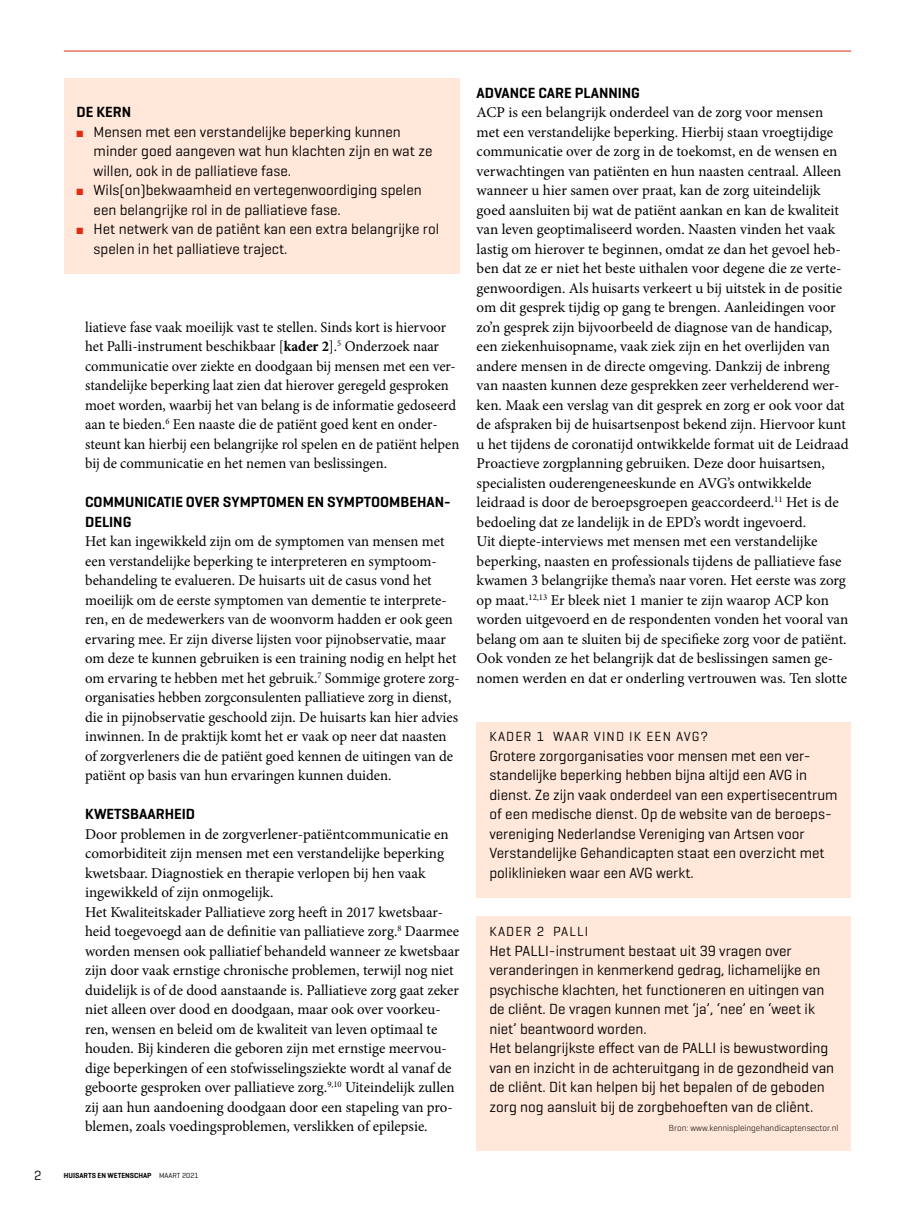
<style>
.page{position:relative;width:915px;height:1212px;background:#fff}
.page>*{position:absolute;margin:0;border:0;box-sizing:border-box;transform-origin:0 0}
.Para_broodtekst{font:15px/19.5px "Minion Pro";color:#000}
.Para_kadertekst{font:15px/19.5px "Geogrotesque";color:#000}
.SectionHeading_1_tus{font:600 15px/19.5px "Geogrotesque";color:#000}
.Box_Heading_kader_ko{font:600 15px "Geogrotesque";color:#000}
.Box_Heading_kader_ko-2{font:13.5px "Geogrotesque";letter-spacing:.08em;color:#000}
.Image_Source_credit{font:300 9px "Geogrotesque";color:#000}
.t1{font:600 7.5px "Geogrotesque";color:#000}
.t2{font:7.5px "Geogrotesque";color:#000}
.s1{color:#df2d14}
.s2{font-weight:700}
.s3{font-weight:400}
</style>
<div class="page">
<hr style="left:64px;top:51px;width:786px;height:1px;background:#df2d14">
<div style="left:64px;top:78px;width:395px;height:195px;background:#ffe7da"></div>
<div style="left:476px;top:722px;width:374px;height:175px;background:#ffe7da"></div>
<div style="left:476px;top:917px;width:374px;height:234px;background:#ffe7da"></div>
<p class="Box_Heading_kader_ko" style="left:77px;top:103px;width:56px">DE KERN</p>
<p class="Para_kadertekst" style="left:94px;top:121px;width:340px;text-indent:-17px"><span class="s1">■</span> Mensen met een verstandelijke beperking kunnen minder goed aangeven wat hun klachten zijn en wat ze willen, ook in de palliatieve fase.</p>
<p class="Para_kadertekst" style="left:94px;top:180px;width:329px;text-indent:-17px"><span class="s1">■</span> Wils(on)bekwaamheid en vertegenwoordiging spelen een belangrijke rol in de palliatieve fase.</p>
<p class="Para_kadertekst" style="left:94px;top:219px;width:347px;text-indent:-17px"><span class="s1">■</span> Het netwerk van de patiënt kan een extra belangrijke rol spelen in het palliatieve traject.</p>
<p class="Para_broodtekst" style="left:85px;top:317px;width:375px">liatieve fase vaak moeilijk vast te stellen. Sinds kort is hiervoor het Palli-instrument beschikbaar [<span class="s2">kader 2</span>].<sup>5</sup> Onderzoek naar communicatie over ziekte en doodgaan bij mensen met een ver&shy;standelijke beperking laat zien dat hierover geregeld gesproken moet worden, waarbij het van belang is de informatie gedoseerd aan te bieden.<sup>6</sup> Een naaste die de patiënt goed kent en onder&shy;steunt kan hierbij een belangrijke rol spelen en de patiënt helpen bij de communicatie en het nemen van beslissingen.</p>
<p class="SectionHeading_1_tus" style="left:85px;top:492px;width:367px">COMMUNICATIE OVER SYMPTOMEN EN SYMPTOOMBEHAN-<br>DELING</p>
<p class="Para_broodtekst" style="left:85px;top:532px;width:374px">Het kan ingewikkeld zijn om de symptomen van mensen met een verstandelijke beperking te interpreteren en symptoom&shy;behandeling te evalueren. De huisarts uit de casus vond het moeilijk om de eerste symptomen van dementie te interprete&shy;ren, en de medewerkers van de woonvorm hadden er ook geen ervaring mee. Er zijn diverse lijsten voor pijnobservatie, maar om deze te kunnen gebruiken is een training nodig en helpt het om ervaring te hebben met het gebruik.<sup>7</sup> Sommige grotere zorg&shy;organisaties hebben zorgconsulenten palliatieve zorg in dienst, die in pijnobservatie geschoold zijn. De huisarts kan hier advies inwinnen. In de praktijk komt het er vaak op neer dat naasten of zorgverleners die de patiënt goed kennen de uitingen van de patiënt op basis van hun ervaringen kunnen duiden.</p>
<p class="SectionHeading_1_tus" style="left:85px;top:804px;width:111px">KWETSBAARHEID</p>
<p class="Para_broodtekst" style="left:85px;top:824px;width:365px">Door problemen in de zorgverlener-patiëntcommunicatie en comorbiditeit zijn mensen met een verstandelijke beperking kwetsbaar. Diagnostiek en therapie verlopen bij hen vaak ingewikkeld of zijn onmogelijk.</p>
<p class="Para_broodtekst" style="left:85px;top:902px;width:376px">Het Kwaliteitskader Palliatieve zorg heeft in 2017 kwetsbaar&shy;heid toegevoegd aan de definitie van palliatieve zorg.<sup>8</sup> Daarmee worden mensen ook palliatief behandeld wanneer ze kwetsbaar zijn door vaak ernstige chronische problemen, terwijl nog niet duidelijk is of de dood aanstaande is. Palliatieve zorg gaat zeker niet alleen over dood en doodgaan, maar ook over voorkeu&shy;ren, wensen en beleid om de kwaliteit van leven optimaal te houden. Bij kinderen die geboren zijn met ernstige meervou&shy;dige beperkingen of een stofwisselingsziekte wordt al vanaf de geboorte gesproken over palliatieve zorg.<sup>9,10</sup> Uiteindelijk zullen zij aan hun aandoening doodgaan door een stapeling van pro&shy;blemen, zoals voedingsproblemen, verslikken of epilepsie.</p>
<p class="Box_Heading_kader_ko-2" style="left:34px;top:1166px;width:9px">2</p>
<p class="t1" style="left:64px;top:1171px;width:137px">HUISARTS EN WETENSCHAP <span class="s3">MAAmaand null</span></p>
<p class="t2" style="left:172px;top:1171px;width:27px">RT 2021</p>
<p class="SectionHeading_1_tus" style="left:476px;top:83px;width:165px">ADVANCE CARE PLANNING</p>
<p class="Para_broodtekst" style="left:476px;top:103px;width:373px">ACP is een belangrijk onderdeel van de zorg voor mensen met een verstandelijke beperking. Hierbij staan vroegtijdige communicatie over de zorg in de toekomst, en de wensen en verwachtingen van patiënten en hun naasten centraal. Alleen wanneer u hier samen over praat, kan de zorg uiteindelijk goed aansluiten bij wat de patiënt aankan en kan de kwaliteit van leven geoptimaliseerd worden. Naasten vinden het vaak lastig om hierover te beginnen, omdat ze dan het gevoel heb&shy;ben dat ze er niet het beste uithalen voor degene die ze verte&shy;genwoordigen. Als huisarts verkeert u bij uitstek in de positie om dit gesprek tijdig op gang te brengen. Aanleidingen voor zo’n gesprek zijn bijvoorbeeld de diagnose van de handicap, een ziekenhuisopname, vaak ziek zijn en het overlijden van andere mensen in de directe omgeving. Dankzij de inbreng van naasten kunnen deze gesprekken zeer verhelderend wer&shy;ken. Maak een verslag van dit gesprek en zorg er ook voor dat de afspraken bij de huisartsenpost bekend zijn. Hiervoor kunt u het tijdens de coronatijd ontwikkelde format uit de Leidraad Proactieve zorgplanning gebruiken. Deze door huisartsen, specialisten ouderengeneeskunde en AVG’s ontwikkelde leidraad is door de beroepsgroepen geaccordeerd.<sup>11</sup> Het is de bedoeling dat ze landelijk in de EPD’s wordt ingevoerd.</p>
<p class="Para_broodtekst" style="left:476px;top:532px;width:373px">Uit diepte-interviews met mensen met een verstandelijke beperking, naasten en professionals tijdens de palliatieve fase kwamen 3 belangrijke thema’s naar voren. Het eerste was zorg op maat.<sup>12,13</sup> Er bleek niet 1 manier te zijn waarop ACP kon worden uitgevoerd en de respondenten vonden het vooral van belang om aan te sluiten bij de specifieke zorg voor de patiënt.<br>Ook vonden ze het belangrijk dat de beslissingen samen ge&shy;nomen werden en dat er onderling vertrouwen was. Ten slotte</p>
<p class="Box_Heading_kader_ko-2" style="left:489px;top:728px;width:220px">KADER 1 WAAR VIND IK EEN AVG?</p>
<p class="Para_kadertekst" style="left:489px;top:745px;width:349px">Grotere zorgorganisaties voor mensen met een ver&shy;standelijke beperking hebben bijna altijd een AVG in dienst. Ze zijn vaak onderdeel van een expertisecentrum of een medische dienst. Op de website van de beroeps&shy;vereniging Nederlandse Vereniging van Artsen voor Verstandelijke Gehandicapten staat een overzicht met poliklinieken waar een AVG werkt.</p>
<p class="Box_Heading_kader_ko-2" style="left:489px;top:923px;width:100px">KAD ER 2 PALLI</p>
<p class="Para_kadertekst" style="left:489px;top:940px;width:336px">Het PALLI-instrument bestaat uit 39 vragen over veranderingen in kenmerkend gedrag, lichamelijke en psychische klachten, het functioneren en uitingen van de cliënt. De vragen kunnen met ‘ja’, ‘nee’ en ‘weet ik niet’ beantwoord worden.</p>
<p class="Para_kadertekst" style="left:489px;top:1038px;width:346px">Het belangrijkste effect van de PALLI is bewustwording van en inzicht in de achteruitgang in de gezondheid van de cliënt. Dit kan helpen bij het bepalen of de geboden zorg nog aansluit bij de zorgbehoeften van de cliënt.</p>
<p class="Image_Source_credit" style="left:668px;top:1123px;width:171px">Bron: www.kennispleingehandicaptensector.nl</p>
</div>
